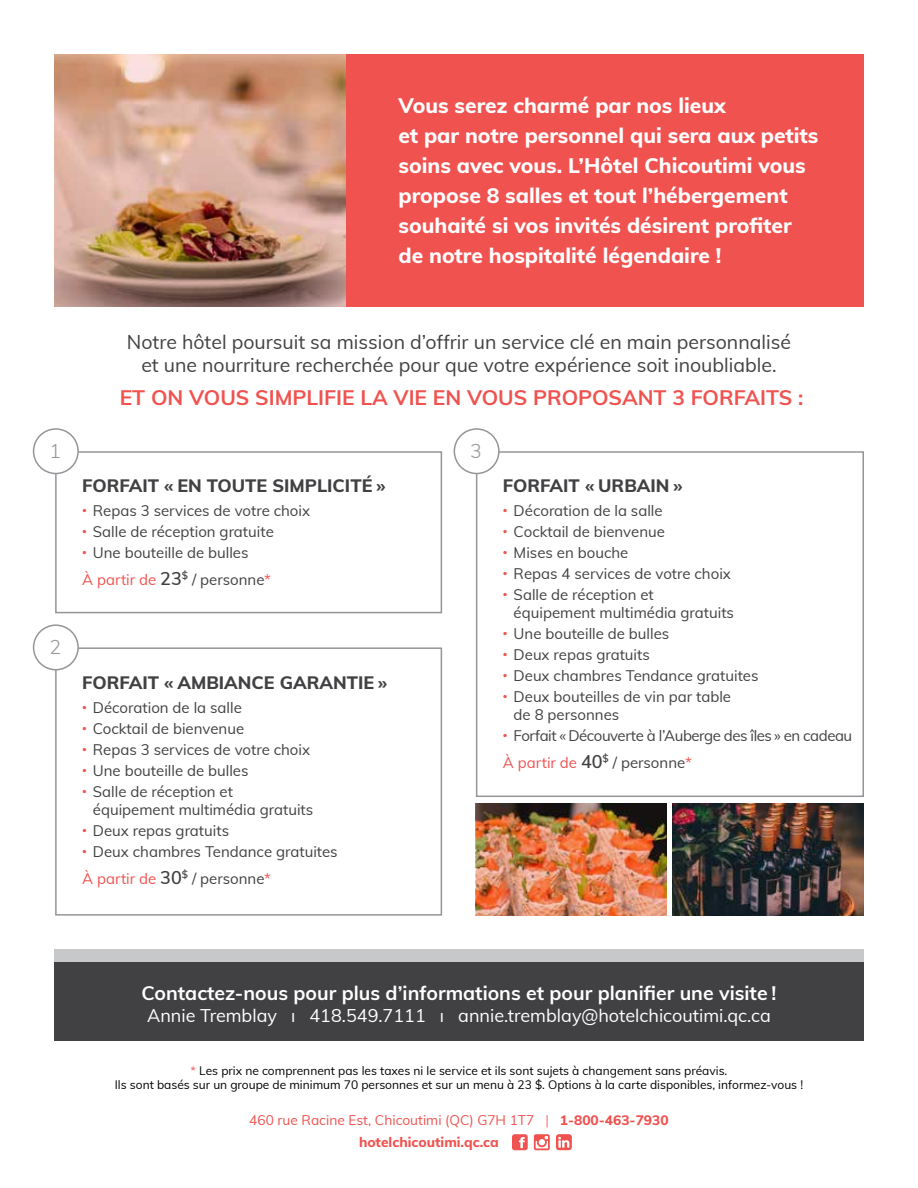
<style>
.page{position:relative;width:918px;height:1188px;background:#fff}
.page>*{position:absolute;margin:0;border:0;box-sizing:border-box;transform-origin:0 0}
.t1{font:800 21px/30px "Muli";color:#fff}
.t2{font:700 21px "Muli";color:#f0524f}
.t3{font:19.5px/23.4px "Muli";color:#414042;text-align:center}
.t4{font:700 19.5px "Muli";color:#fff}
.t5{font:300 19.5px "Muli";color:#939598}
.t6{font:800 18px "Muli";color:#414042}
.t7{font:18px "Muli";color:#fff}
.t8{font:15px/18px "Muli";color:#414042}
.t9{font:15px/27px "Muli";letter-spacing:-.03em;color:#414042}
.t10{font:13.65px/21.9px "Muli";color:#f0524f}
.t11{font:12px/14.4px "Muli";color:#000;text-align:center}
.s1{color:#f0524f}
.s2{font-weight:600;font-size:18px}
.s3{font-weight:300}
.s4{font-weight:800}
</style>
<div class="page">
<div style="left:346px;top:54px;width:518px;height:253px;background:#f0524f"></div>
<div style="left:54px;top:962px;width:810px;height:78px;background:#414042"></div>
<div style="left:54px;top:950px;width:810px;height:12px;background:#c7c8ca"></div>
<div style="left:55px;top:451px;width:387px;height:162px;border:2px solid #939598"></div>
<div style="left:55px;top:647px;width:387px;height:269px;border:2px solid #939598"></div>
<div style="left:34px;top:429px;width:44px;height:45px;background:#fff;border-radius:50%"></div>
<div style="left:33px;top:428px;width:46px;height:46px;border:2px solid #939598;border-radius:50%"></div>
<div style="left:34px;top:625px;width:44px;height:45px;background:#fff;border-radius:50%"></div>
<div style="left:33px;top:624px;width:46px;height:46px;border:2px solid #939598;border-radius:50%"></div>
<div style="left:476px;top:451px;width:388px;height:346px;border:2px solid #939598"></div>
<div style="left:454px;top:429px;width:45px;height:45px;background:#fff;border-radius:50%"></div>
<div style="left:454px;top:428px;width:46px;height:46px;border:2px solid #939598;border-radius:50%"></div>
<img style="left:54px;top:54px;width:292px;height:253px">
<img style="left:477px;top:803px;width:190px;height:113px">
<img style="left:673px;top:803px;width:191px;height:113px">
<svg style="left:534px;top:1134px;width:16px;height:16px"></svg>
<svg style="left:512px;top:1134px;width:16px;height:16px"></svg>
<svg style="left:556px;top:1134px;width:16px;height:16px"></svg>
<h1 class="t1" style="left:399px;top:89px;width:422px">Vous serez charmé par nos lieux<br>et par notre personnel qui sera aux petits soins avec vous. L’Hôtel Chicoutimi vous propose 8 salles et tout l’hébergement souhaité si vos invités désirent profiter de notre hospitalité légendaire !</h1>
<h2 class="t5" style="left:49px;top:437px;width:13px">1</h2>
<h2 class="t5" style="left:49px;top:633px;width:13px">2</h2>
<h2 class="t3" style="left:127px;top:329px;width:666px">Notre hôtel poursuit sa mission d’offrir un service clé en main personnalisé et une nourriture recherchée pour que votre expérience soit inoubliable.</h2>
<h1 class="t2" style="left:120px;top:383px;width:685px">ET ON VOUS SIMPLIFIE LA VIE EN VOUS PROPOSANT 3 FORFAITS :</h1>
<p class="t6" style="left:82px;top:473px;width:305px">FORFAIT « EN TOUTE SIMPLICITÉ »</p>
<p class="t8" style="left:82px;top:501px;width:230px"><sup>•</sup> Repas 3 services de votre choix</p>
<p class="t8" style="left:82px;top:522px;width:193px"><sup>•</sup> Salle de réception gratuite</p>
<p class="t8" style="left:82px;top:539px;width:191px;line-height:27px"><sup>•</sup> Une bouteille de bulles<br><span class="s1">À partir de</span> <span class="s2">23</span><sup>$</sup> / personne<span class="s1">*</span></p>
<p class="t6" style="left:82px;top:669px;width:307px">FORFAIT « AMBIANCE GARANTIE »</p>
<p class="t8" style="left:82px;top:698px;width:161px"><sup>•</sup> Décoration de la salle</p>
<p class="t8" style="left:82px;top:719px;width:164px"><sup>•</sup> Cocktail de bienvenue</p>
<p class="t8" style="left:82px;top:740px;width:230px"><sup>•</sup> Repas 3 services de votre choix</p>
<p class="t8" style="left:82px;top:761px;width:168px"><sup>•</sup> Une bouteille de bulles</p>
<p class="t8" style="left:93px;top:782px;width:222px;text-indent:-11px"><sup>•</sup> Salle de réception et équipement multimédia gratuits</p>
<p class="t8" style="left:82px;top:821px;width:149px"><sup>•</sup> Deux repas gratuits</p>
<p class="t8" style="left:82px;top:838px;width:257px;line-height:27px"><sup>•</sup> Deux chambres Tendance gratuites<br><span class="s1">À partir de</span> <span class="s2">30</span><sup>$</sup> / personne<span class="s1">*</span></p>
<h2 class="t5" style="left:470px;top:437px;width:13px">3</h2>
<p class="t6" style="left:503px;top:473px;width:181px">FORFAIT « URBAIN »</p>
<p class="t8" style="left:503px;top:501px;width:161px"><sup>•</sup> Décoration de la salle</p>
<p class="t8" style="left:503px;top:522px;width:164px"><sup>•</sup> Cocktail de bienvenue</p>
<p class="t8" style="left:503px;top:543px;width:127px"><sup>•</sup> Mises en bouche</p>
<p class="t8" style="left:503px;top:564px;width:230px"><sup>•</sup> Repas 4 services de votre choix</p>
<p class="t8" style="left:514px;top:585px;width:222px;text-indent:-11px"><sup>•</sup> Salle de réception et équipement multimédia gratuits</p>
<p class="t8" style="left:503px;top:624px;width:168px"><sup>•</sup> Une bouteille de bulles</p>
<p class="t8" style="left:503px;top:645px;width:149px"><sup>•</sup> Deux repas gratuits</p>
<p class="t8" style="left:503px;top:666px;width:257px"><sup>•</sup> Deux chambres Tendance gratuites</p>
<p class="t8" style="left:514px;top:687px;width:219px;text-indent:-11px"><sup>•</sup> Deux bouteilles de vin par table de 8 personnes</p>
<p class="t9" style="left:503px;top:722px;width:351px"><sup>•</sup> Forfait « Découverte à l’Auberge des îles » en cadeau<br><span class="s1">À partir de</span> <span class="s2">40</span><sup>$</sup> / personne<span class="s1">*</span></p>
<h2 class="t4" style="left:141px;top:979px;width:637px">Contactez-nous pour plus d’informations et pour planifier une visite !</h2>
<p class="t7" style="left:147px;top:1002px;width:625px">Annie Tremblay ı 418.549.7111 ı annie.tremblay@hotelchicoutimi.qc.ca</p>
<p class="t11" style="left:115px;top:1063px;width:690px"><span class="s1">*</span> Les prix ne comprennent pas les taxes ni le service et ils sont sujets à changement sans préavis.<br>Ils sont basés sur un groupe de minimum 70 personnes et sur un menu à 23 $. Options à la carte disponibles, informez-vous !</p>
<p class="t10" style="left:359px;top:1109px;width:311px;text-indent:-110px">460 rue Racine Est, Chicoutimi (QC) G7H 1T7 <span class="s3">|</span> <span class="s4">1-800-463-7930 hotelchicoutimi.qc.ca</span></p>
</div>
